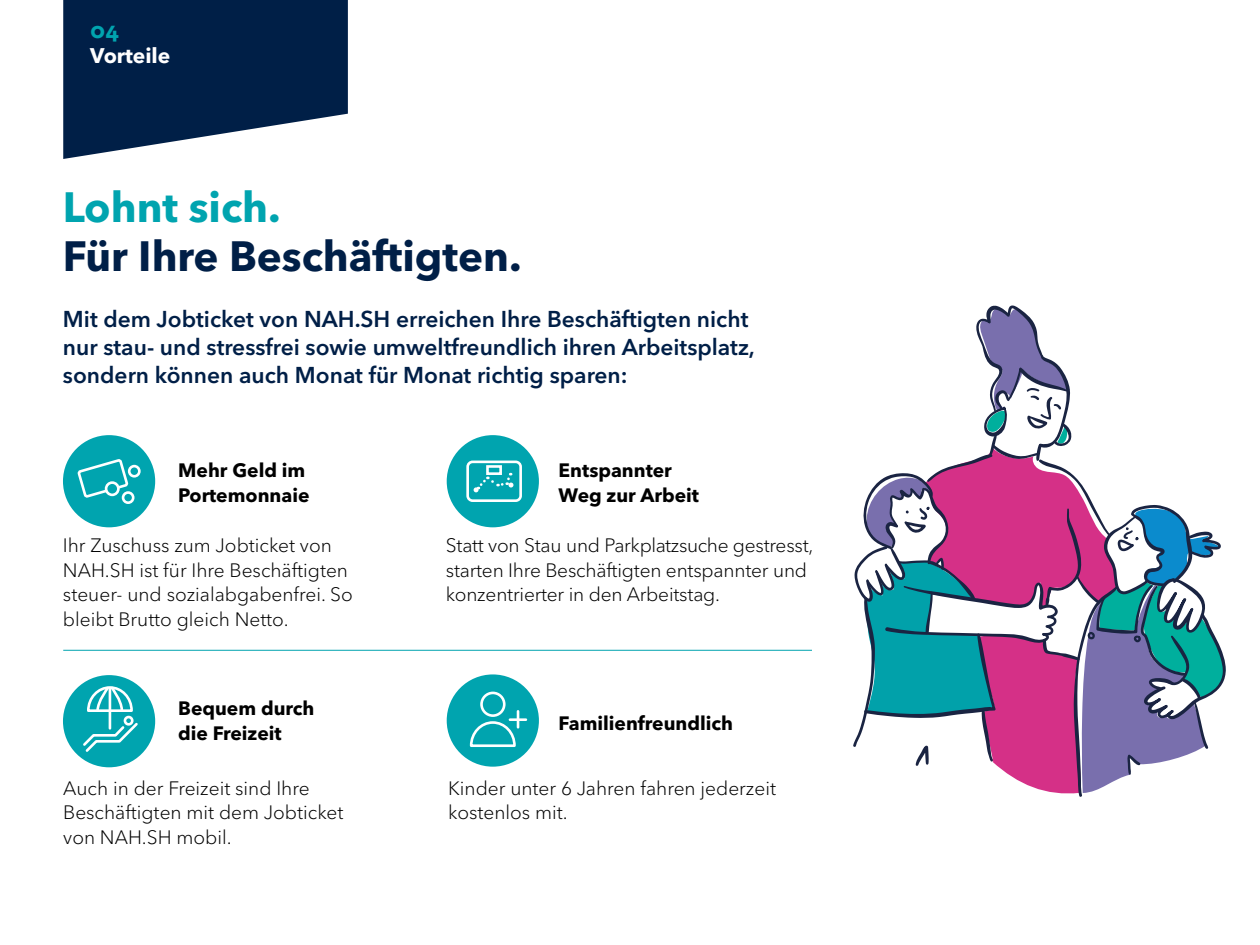
<style>
.page{position:relative;width:1260px;height:945px;background:#fff}
.page>*{position:absolute;margin:0;border:0;box-sizing:border-box;transform-origin:0 0}
.t1{font:700 42px "Avenir Next LT Pro";color:#001f47}
.t2{font:700 42px "Avenir Next LT Pro";color:#00a4af}
.t3{font:600 22.75px/28px "Avenir Next LT Pro";color:#001f47}
.t4{font:700 21px "Avenir Next LT Pro";color:#fff}
.t5{font:700 21px "Avenir Next LT Pro";color:#00a4af}
.t6{font:300 19.25px/24.5px "Avenir Next LT Pro";color:#000}
.t7{font:700 19.25px/24.5px "Avenir Next LT Pro";color:#000}
</style>
<div class="page">
<svg style="left:853px;top:305px;width:373px;height:492px"></svg>
<svg style="left:63px;top:0;width:285px;height:159px;background:#243f61"></svg>
<div style="left:63px;top:435px;width:92px;height:92px;background:#00a4af;border-radius:50%"></div>
<div style="left:447px;top:435px;width:92px;height:92px;background:#00a4af;border-radius:50%"></div>
<div style="left:466px;top:461px;width:56px;height:41px;border:3px solid #fff;border-radius:5px"></div>
<div style="left:486px;top:465px;width:16px;height:10px;border:3px solid #fff"></div>
<svg style="left:474px;top:473px;width:39px;height:19px"></svg>
<div style="left:447px;top:674px;width:92px;height:93px;background:#00a4af;border-radius:50%"></div>
<hr style="left:510px;top:718px;width:16px;height:3px;background:#fff">
<div style="left:480px;top:692px;width:26px;height:25px;border:3px solid #fff;border-radius:50%"></div>
<svg style="left:469px;top:711px;width:50px;height:36px"></svg>
<hr style="left:63px;top:650px;width:749px;height:1px;background:#00a4af">
<svg style="left:77px;top:459px;width:53px;height:40px"></svg>
<div style="left:106px;top:483px;width:12px;height:12px;background:#00a4af;border-radius:50%"></div>
<div style="left:105px;top:481px;width:15px;height:15px;border:3px solid #fff;border-radius:50%"></div>
<div style="left:128px;top:465px;width:13px;height:13px;border:3px solid #fff;border-radius:50%"></div>
<div style="left:123px;top:493px;width:10px;height:10px;background:#00a4af;border-radius:50%"></div>
<div style="left:122px;top:491px;width:13px;height:13px;border:3px solid #fff;border-radius:50%"></div>
<div style="left:63px;top:675px;width:92px;height:92px;background:#00a4af;border-radius:50%"></div>
<hr style="left:109px;top:689px;width:2px;height:39px;background:#fff">
<svg style="left:87px;top:686px;width:46px;height:27px"></svg>
<div style="left:124px;top:716px;width:10px;height:10px;border:3px solid #fff;border-radius:50%"></div>
<svg style="left:83px;top:720px;width:55px;height:32px"></svg>
<p class="t5" style="left:90px;top:18px;width:30px">04</p>
<p class="t4" style="left:90px;top:43px;width:82px">Vorteile</p>
<h1 class="t2" style="left:63px;top:181px;width:219px">Lohnt sich.</h1>
<h1 class="t1" style="left:63px;top:230px;width:460px">Für Ihre Beschäftigten.</h1>
<p class="t3" style="left:63px;top:305px;width:693px">Mit dem Jobticket von NAH.SH erreichen Ihre Beschäftigten nicht nur stau- und stressfrei sowie umweltfreundlich ihren Arbeitsplatz, sondern können auch Monat für Monat richtig sparen:</p>
<p class="t7" style="left:178px;top:458px;width:133px">Mehr Geld im<br>Portemonnaie</p>
<p class="t7" style="left:559px;top:458px;width:142px">Entspannter<br>Weg zur Arbeit</p>
<p class="t6" style="left:63px;top:533px;width:291px">Ihr Zuschuss zum Jobticket von<br>NAH.SH ist für Ihre Beschäftigten steuer- und sozialabgabenfrei. So bleibt Brutto gleich Netto.</p>
<p class="t6" style="left:446px;top:533px;width:369px">Statt von Stau und Parkplatzsuche gestresst, starten Ihre Beschäftigten entspannter und konzentrierter in den Arbeitstag.</p>
<p class="t7" style="left:178px;top:696px;width:138px">Bequem durch die Freizeit</p>
<p class="t6" style="left:63px;top:776px;width:282px">Auch in der Freizeit sind Ihre<br>Beschäftigten mit dem Jobticket von NAH.SH mobil.</p>
<p class="t6" style="left:448px;top:776px;width:329px">Kinder unter 6 Jahren fahren jederzeit kostenlos mit.</p>
<p class="t7" style="left:559px;top:710px;width:176px">Familienfreundlich</p>
</div>
